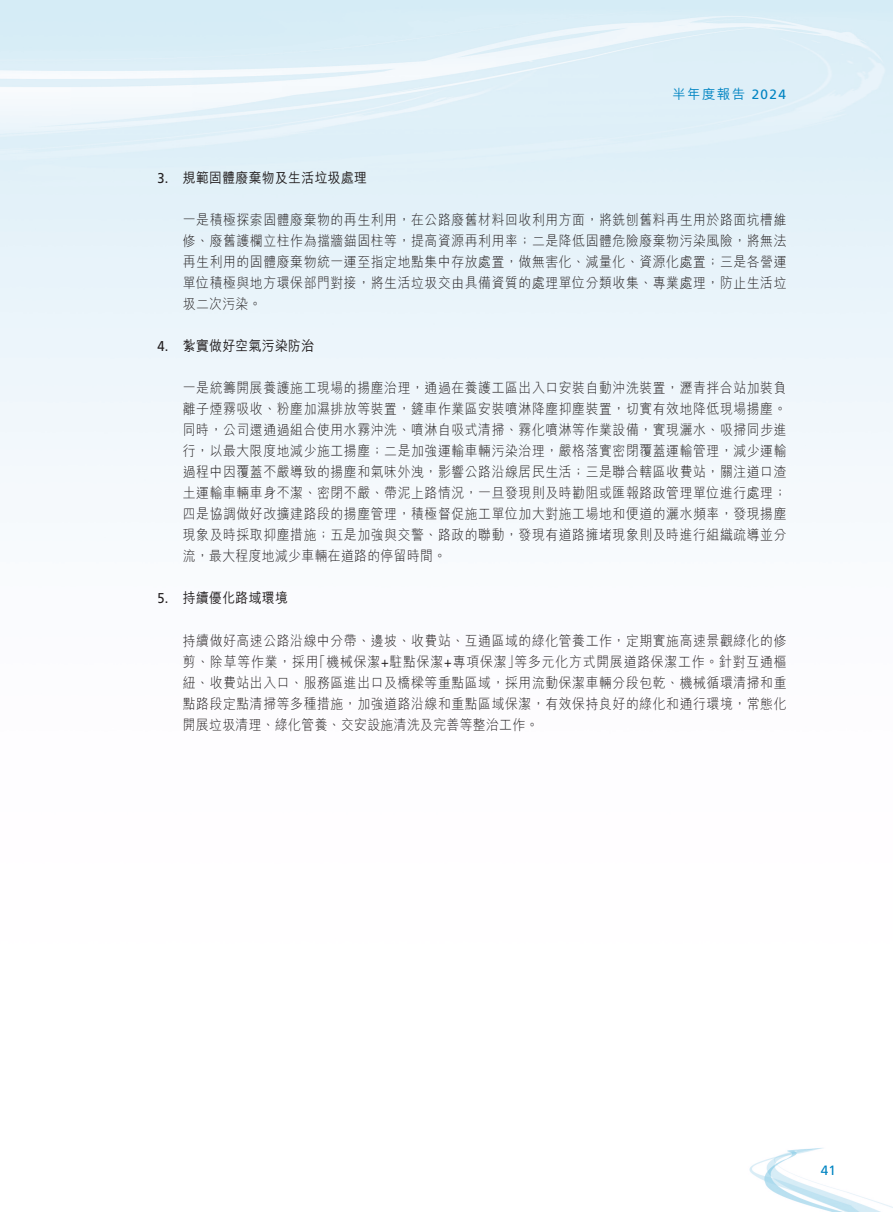
<style>
.page{position:relative;width:893px;height:1212px;background:#fff}
.page>*{position:absolute;margin:0;border:0;box-sizing:border-box;transform-origin:0 0}
.t1{font:300 14.25px/21px "M Hei HK";letter-spacing:.045em;color:#231f20;text-align:justify;scale:.9 1}
.t2{font:500 14.25px "M Hei HK";letter-spacing:.03em;color:#231f20;scale:.9 1}
.t3{font:500 13.5px "M Hei HK";letter-spacing:.1em;color:#0084c2}
.t4{font:13.5px "Frutiger LT Std";color:#0084c2}
.s1{font-family:"Frutiger LT Std";font-weight:400}
.s2{font-family:"Frutiger LT Std"}
</style>
<div class="page">
<p class="t3" style="left:672px;top:84px;width:115px">半年度報告 <span class="s1">2024</span></p>
<p class="t2" style="left:157px;top:167px;width:235px"><span class="s1">3.</span> 規範固體廢棄物及生活垃圾處理</p>
<p class="t1" style="left:183px;top:209px;width:672px">一是積極探索固體廢棄物的再生利用，在公路廢舊材料回收利用方面，將銑刨舊料再生用於路面坑槽維修、廢舊護欄立柱作為擋牆錨固柱等，提高資源再利用率；二是降低固體危險廢棄物污染風險，將無法再生利用的固體廢棄物統一運至指定地點集中存放處置，做無害化、減量化、資源化處置；三是各營運單位積極與地方環保部門對接，將生活垃圾交由具備資質的處理單位分類收集、專業處理，防止生活垃圾二次污染。</p>
<p class="t2" style="left:157px;top:335px;width:176px"><span class="s1">4.</span> 紮實做好空氣污染防治</p>
<p class="t1" style="left:183px;top:377px;width:672px">一是統籌開展養護施工現場的揚塵治理，通過在養護工區出入口安裝自動沖洗裝置，瀝青拌合站加裝負離子煙霧吸收、粉塵加濕排放等裝置，鏟車作業區安裝噴淋降塵抑塵裝置，切實有效地降低現場揚塵。同時，公司還通過組合使用水霧沖洗、噴淋自吸式清掃、霧化噴淋等作業設備，實現灑水、吸掃同步進行，以最大限度地減少施工揚塵；二是加強運輸車輛污染治理，嚴格落實密閉覆蓋運輸管理，減少運輸過程中因覆蓋不嚴導致的揚塵和氣味外洩，影響公路沿線居民生活；三是聯合轄區收費站，關注道口渣土運輸車輛車身不潔、密閉不嚴、帶泥上路情況，一旦發現則及時勸阻或匯報路政管理單位進行處理；四是協調做好改擴建路段的揚塵管理，積極督促施工單位加大對施工場地和便道的灑水頻率，發現揚塵現象及時採取抑塵措施；五是加強與交警、路政的聯動，發現有道路擁堵現象則及時進行組織疏導並分流，最大程度地減少車輛在道路的停留時間。</p>
<p class="t2" style="left:157px;top:588px;width:147px"><span class="s1">5.</span> 持續優化路域環境</p>
<p class="t1" style="left:183px;top:629px;width:672px">持續做好高速公路沿線中分帶、邊坡、收費站、互通區域的綠化管養工作，定期實施高速景觀綠化的修剪、除草等作業，採用「機械保潔<span class="s2">+</span>駐點保潔<span class="s2">+</span>專項保潔」等多元化方式開展道路保潔工作。針對互通樞紐、收費站出入口、服務區進出口及橋樑等重點區域，採用流動保潔車輛分段包乾、機械循環清掃和重點路段定點清掃等多種措施，加強道路沿線和重點區域保潔，有效保持良好的綠化和通行環境，常態化開展垃圾清理、綠化管養、交安設施清洗及完善等整治工作。</p>
<p class="t4" style="left:821px;top:1163px;width:17px">41</p>
</div>
